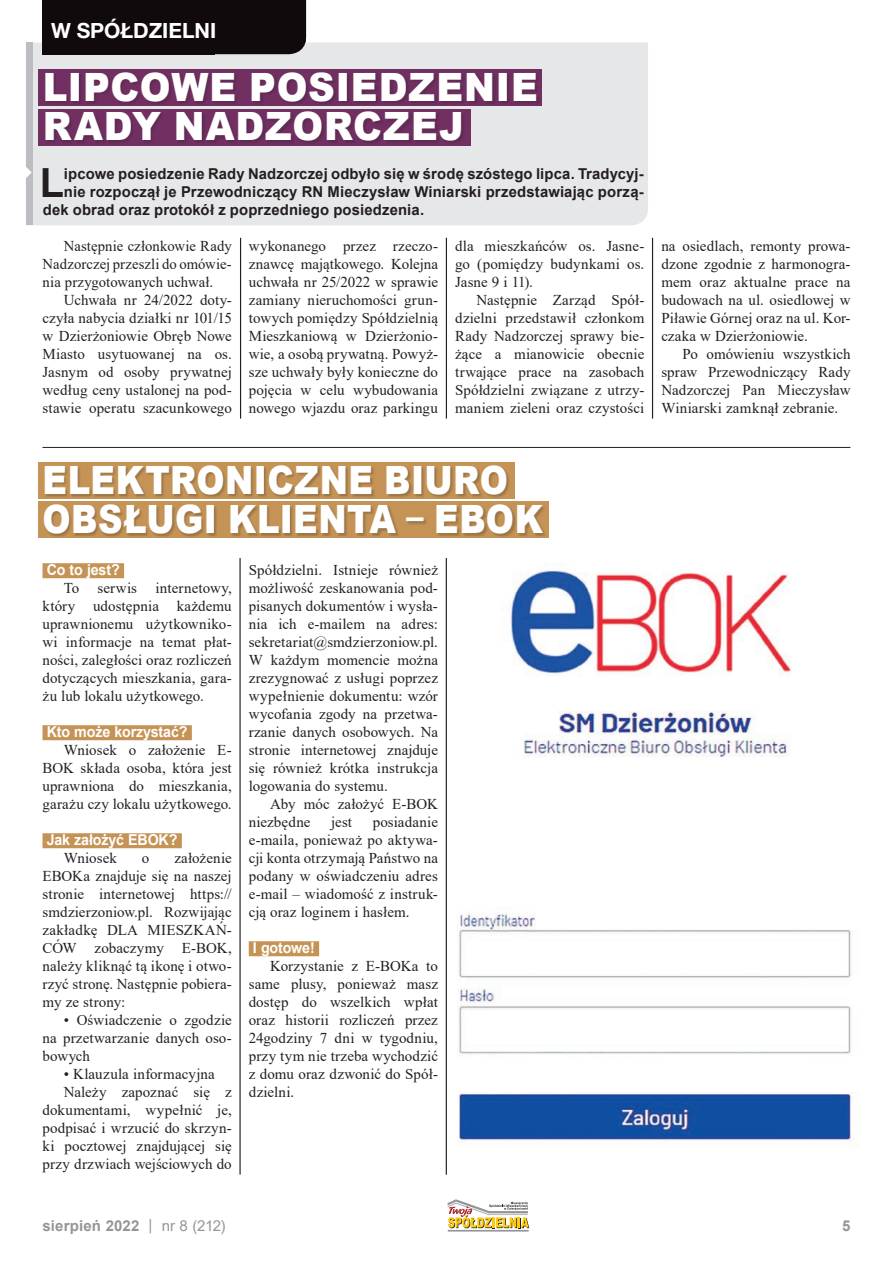
<style>
.page{position:relative;width:893px;height:1263px;background:#fff}
.page>*{position:absolute;margin:0;border:0;box-sizing:border-box;transform-origin:0 0}
.t1{font:700 40.2px "Arial";color:#231f20}
.t2{font:900 39px/39px "Arial";letter-spacing:.02em;color:#fff;scale:.87 1}
.t3{font:900 39px/39px "Arial";letter-spacing:.02em;color:#fff;scale:.95 1}
.t4{font:700 21px "Helvetica Neue LT Pro";color:#fff}
.t5{font:15px/18px "Times New Roman";letter-spacing:.005em;color:#231f20;text-align:justify}
.t6{font:700 15px "Arial";letter-spacing:.01em;color:#231f20}
.t7{font:700 15px "Arial";letter-spacing:-.01em;color:#fff;scale:.95 1}
.t8{font:700 15px "Arial";letter-spacing:.01em;color:#939598}
.s1{font-weight:400}
</style>
<div class="page">
<hr style="left:448px;top:1230px;width:81px;height:1px;background:#939598">
<svg style="left:447px;top:1199px;width:82px;height:29px"></svg>
<img style="left:457px;top:564px;width:402px;height:584px">
<div style="left:33px;top:43px;width:615px;height:182px;background:#e6e7e9"></div>
<div style="left:26px;top:43px;width:7px;height:182px;background:#bcbdc0"></div>
<svg style="left:26px;top:167px;width:6px;height:11px"></svg>
<div style="left:39px;top:69px;width:503px;height:37px;background:#712f62"></div>
<div style="left:39px;top:109px;width:432px;height:37px;background:#712f62"></div>
<div style="left:46px;top:73px;width:494px;height:71px;background:#231f20;opacity:.25"></div>
<hr style="left:446px;top:238px;width:1px;height:181px;background:#231f20">
<hr style="left:652px;top:238px;width:1px;height:181px;background:#231f20">
<hr style="left:240px;top:238px;width:1px;height:181px;background:#231f20">
<div style="left:43px;top:0;width:263px;height:54px;background:#110a0c"></div>
<div style="left:43px;top:563px;width:81px;height:15px;background:#c49355"></div>
<div style="left:43px;top:725px;width:149px;height:15px;background:#c49355"></div>
<div style="left:43px;top:833px;width:139px;height:15px;background:#c49355"></div>
<div style="left:249px;top:941px;width:70px;height:15px;background:#c49355"></div>
<div style="left:38px;top:462px;width:476px;height:36px;background:#c49355"></div>
<div style="left:38px;top:502px;width:511px;height:36px;background:#c49355"></div>
<div style="left:44px;top:466px;width:503px;height:71px;background:#231f20;opacity:.25"></div>
<hr style="left:446px;top:558px;width:1px;height:617px;background:#231f20">
<hr style="left:240px;top:558px;width:1px;height:617px;background:#231f20">
<hr style="left:43px;top:447px;width:807px;height:1px;background:#231f20">
<h3 class="t4" style="left:51px;top:18px;width:167px">W SPÓŁDZIELNI</h3>
<h2 class="t3" style="left:43px;top:67px;width:523px">LIPCOWE POSIEDZENIE<br>RADY NADZORCZEJ</h2>
<h1 class="t1" style="left:40px;top:155px;width:26px">L</h1>
<p class="t6" style="left:64px;top:163px;width:581px">ipcowe posiedzenie Rady Nadzorczej odbyło się w środę szóstego lipca. Tradycyj-</p>
<p class="t6" style="left:64px;top:181px;width:581px">nie rozpoczął je Przewodniczący RN Mieczysław Winiarski przedstawiając porzą-</p>
<p class="t6" style="left:43px;top:199px;width:383px">dek obrad oraz protokół z poprzedniego posiedzenia.</p>
<p class="t5" style="left:43px;top:237px;width:191px;text-indent:21px">Następnie członkowie Rady Nadzorczej przeszli do omówie&shy;nia przygotowanych uchwał.</p>
<p class="t5" style="left:43px;top:291px;width:191px;text-indent:21px">Uchwała nr 24/2022 doty&shy;czyła nabycia działki nr 101/15 w Dzierżoniowie Obręb Nowe Miasto usytuowanej na os.<br>Jasnym od osoby prywatnej według ceny ustalonej na pod&shy;stawie operatu szacunkowego</p>
<p class="t5" style="left:249px;top:237px;width:191px">wykonanego przez rzeczo&shy;znawcę majątkowego. Kolejna uchwała nr 25/2022 w sprawie zamiany nieruchomości grun&shy;towych pomiędzy Spółdzielnią Mieszkaniową w Dzierżonio&shy;wie, a osobą prywatną. Powyż&shy;sze uchwały były konieczne do pojęcia w celu wybudowania nowego wjazdu oraz parkingu</p>
<p class="t5" style="left:455px;top:237px;width:191px">dla mieszkańców os. Jasne&shy;go (pomiędzy budynkami os.<br>Jasne 9 i 11).</p>
<p class="t5" style="left:455px;top:291px;width:191px;text-indent:21px">Następnie Zarząd Spół&shy;dzielni przedstawił członkom Rady Nadzorczej sprawy bie&shy;żące a mianowicie obecnie trwające prace na zasobach Spółdzielni związane z utrzy&shy;maniem zieleni oraz czystości</p>
<p class="t5" style="left:661px;top:237px;width:191px">na osiedlach, remonty prowa&shy;dzone zgodnie z harmonogra&shy;mem oraz aktualne prace na budowach na ul. osiedlowej w Piławie Górnej oraz na ul. Kor&shy;czaka w Dzierżoniowie.</p>
<p class="t5" style="left:661px;top:345px;width:191px;text-indent:21px">Po omówieniu wszystkich spraw Przewodniczący Rady Nadzorczej Pan Mieczysław Winiarski zamknął zebranie.</p>
<h2 class="t2" style="left:43px;top:459px;width:577px">ELEKTRONICZNE BIURO<br>OBSŁUGI KLIENTA – EBOK</h2>
<p class="t7" style="left:47px;top:559px;width:78px">Co to jest?</p>
<p class="t5" style="left:43px;top:579px;width:191px;text-indent:21px">To serwis internetowy, który udostępnia każdemu uprawnionemu użytkowniko&shy;wi informacje na temat płat&shy;ności, zaległości oraz rozliczeń dotyczących mieszkania, gara&shy;żu lub lokalu użytkowego.</p>
<p class="t7" style="left:47px;top:721px;width:150px">Kto może korzystać?</p>
<p class="t5" style="left:43px;top:741px;width:191px;text-indent:21px">Wniosek o założenie E-BOK składa osoba, która jest uprawniona do mieszkania, garażu czy lokalu użytkowego.</p>
<p class="t7" style="left:47px;top:829px;width:139px">Jak założyć EBOK?</p>
<p class="t5" style="left:64px;top:849px;width:55px">Wniosek</p>
<p class="t5" style="left:142px;top:849px;width:9px">o</p>
<p class="t5" style="left:43px;top:849px;width:191px;text-indent:132px">założenie EBOKa znajduje się na naszej stronie internetowej https:// smdzierzoniow.pl. Rozwijając zakładkę DLA MIESZKAŃ-CÓW zobaczymy E-BOK, należy kliknąć tą ikonę i otwo&shy;rzyć stronę. Następnie pobiera&shy;my ze strony:</p>
<p class="t5" style="left:43px;top:1011px;width:191px;text-indent:21px">• Oświadczenie o zgodzie na przetwarzanie danych oso&shy;bowych</p>
<p class="t5" style="left:64px;top:1065px;width:152px">• Klauzula informacyjna</p>
<p class="t5" style="left:64px;top:1083px;width:169px">Należy zapoznać się z</p>
<p class="t5" style="left:43px;top:1101px;width:191px">dokumentami, wypełnić je,</p>
<p class="t5" style="left:43px;top:1119px;width:191px">podpisać i wrzucić do skrzyn-</p>
<p class="t5" style="left:43px;top:1137px;width:191px">ki pocztowej znajdującej się</p>
<p class="t5" style="left:43px;top:1155px;width:191px">przy drzwiach wejściowych do</p>
<p class="t5" style="left:249px;top:561px;width:191px">Spółdzielni. Istnieje również możliwość zeskanowania pod&shy;pisanych dokumentów i wysła&shy;nia ich e-mailem na adres: sekretariat@smdzierzoniow.pl.<br>W każdym momencie można zrezygnować z usługi poprzez wypełnienie dokumentu: wzór wycofania zgody na przetwa&shy;rzanie danych osobowych. Na stronie internetowej znajduje się również krótka instrukcja logowania do systemu.</p>
<p class="t5" style="left:249px;top:795px;width:191px;text-indent:21px">Aby móc założyć E-BOK niezbędne</p>
<p class="t5" style="left:331px;top:813px;width:22px">jest</p>
<p class="t5" style="left:249px;top:813px;width:191px;text-indent:124px">posiadanie e-maila, ponieważ po aktywa&shy;cji konta otrzymają Państwo na podany w oświadczeniu adres e-mail – wiadomość z instruk&shy;cją oraz loginem i hasłem.</p>
<p class="t7" style="left:253px;top:937px;width:67px">I gotowe!</p>
<p class="t5" style="left:249px;top:957px;width:191px;text-indent:21px">Korzystanie z E-BOKa to same plusy, ponieważ masz dostęp do wszelkich wpłat oraz historii rozliczeń przez 24godziny 7 dni w tygodniu, przy tym nie trzeba wychodzić z domu oraz dzwonić do Spół&shy;dzielni.</p>
<p class="t8" style="left:43px;top:1215px;width:185px">sierpień 2022 <span class="s1">| nr 8 (212)</span></p>
<p class="t8" style="left:842px;top:1215px;width:10px">5</p>
</div>
